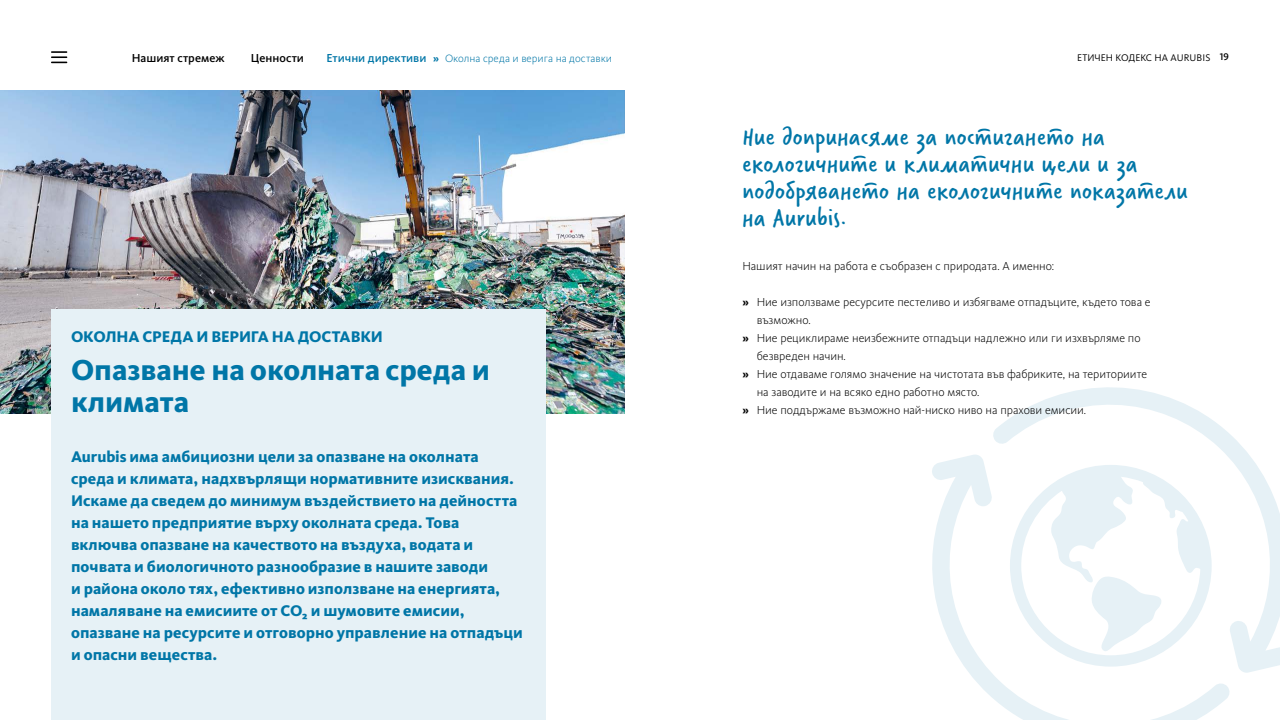
<style>
.page{position:relative;width:1280px;height:720px;background:#fff}
.page>*{position:absolute;margin:0;border:0;box-sizing:border-box;transform-origin:0 0}
.t1{font:800 30px/32px "Kievit Pro";color:#0076a7}
.t2{font:27px/27px "Verveine";letter-spacing:.015em;color:#0076a7}
.t3{font:800 16px/22px "Kievit Pro";letter-spacing:.005em;color:#0076a7}
.t4{font:300 12px "Kievit Pro";letter-spacing:-.005em;color:#000}
.t5{font:500 12px "Kievit Pro";color:#000}
.t6{font:300 11px "Kievit Pro";color:#0076a7}
.t7{font:10px "Kievit Pro";color:#000}
.s1{font-weight:500;font-size:12px}
.s2{font-weight:700}
.s3{font-weight:500}
</style>
<div class="page">
<svg style="left:932px;top:455px;width:298px;height:265px"></svg>
<svg style="left:992px;top:387px;width:288px;height:286px"></svg>
<svg style="left:1010px;top:465px;width:202px;height:202px"></svg>
<svg style="left:1091px;top:575px;width:72px;height:77px"></svg>
<img style="left:0;top:90px;width:625px;height:324px">
<div style="left:51px;top:310px;width:495px;height:410px;background:#e6f1f6"></div>
<svg style="left:51px;top:51px;width:16px;height:12px"></svg>
<p class="t5" style="left:132px;top:51px;width:94px">Нашият стремеж</p>
<p class="t5" style="left:251px;top:51px;width:55px">Ценности</p>
<p class="t6" style="left:327px;top:52px;width:287px"><span class="s1">Етични директиви</span> <span class="s2">»</span> Околна среда и верига на доставки</p>
<p class="t3" style="left:71px;top:326px;width:313px">ОКОЛНА СРЕДА И ВЕРИГА НА ДОСТАВКИ</p>
<h1 class="t1" style="left:71px;top:353px;width:421px">Опазване на околната среда и климата</h1>
<p class="t3" style="left:71px;top:446px;width:453px">Aurubis има амбициозни цели за опазване на околната среда и климата, надхвърлящи нормативните изисквания.<br>Искаме да сведем до минимум въздействието на дейността на нашето предприятие върху околната среда. Това включва опазване на качеството на въздуха, водата и почвата и биологичното разнообразие в нашите заводи<br>и района около тях, ефективно използване на енергията, намаляване на емисиите от CO2 и шумовите емисии, опазване на ресурсите и отговорно управление на отпадъци и опасни вещества.</p>
<p class="t7" style="left:1077px;top:51px;width:153px">ЕТИЧЕН КОДЕКС НА AURUBIS <span class="s3">19</span></p>
<h2 class="t2" style="left:742px;top:123px;width:446px">Ние допринасяме за постигането на екологичните и климатични цели и за подобряването на екологичните показатели на Aurubis.</h2>
<p class="t4" style="left:742px;top:259px;width:313px">Нашият начин на работа е съобразен с природата. А именно:</p>
<p class="t4" style="left:742px;top:295px;width:410px"><span class="s2">»</span> Ние използваме ресурсите пестеливо и избягваме отпадъците, където това е</p>
<p class="t4" style="left:757px;top:313px;width:54px">възможно.</p>
<p class="t4" style="left:742px;top:331px;width:400px"><span class="s2">»</span> Ние рециклираме неизбежните отпадъци надлежно или ги изхвърляме по</p>
<p class="t4" style="left:757px;top:349px;width:90px">безвреден начин.</p>
<p class="t4" style="left:742px;top:367px;width:406px"><span class="s2">»</span> Ние отдаваме голямо значение на чистотата във фабриките, на териториите</p>
<p class="t4" style="left:757px;top:385px;width:223px">на заводите и на всяко едно работно място.</p>
<p class="t4" style="left:742px;top:403px;width:344px"><span class="s2">»</span> Ние поддържаме възможно най-ниско ниво на прахови емисии.</p>
</div>
